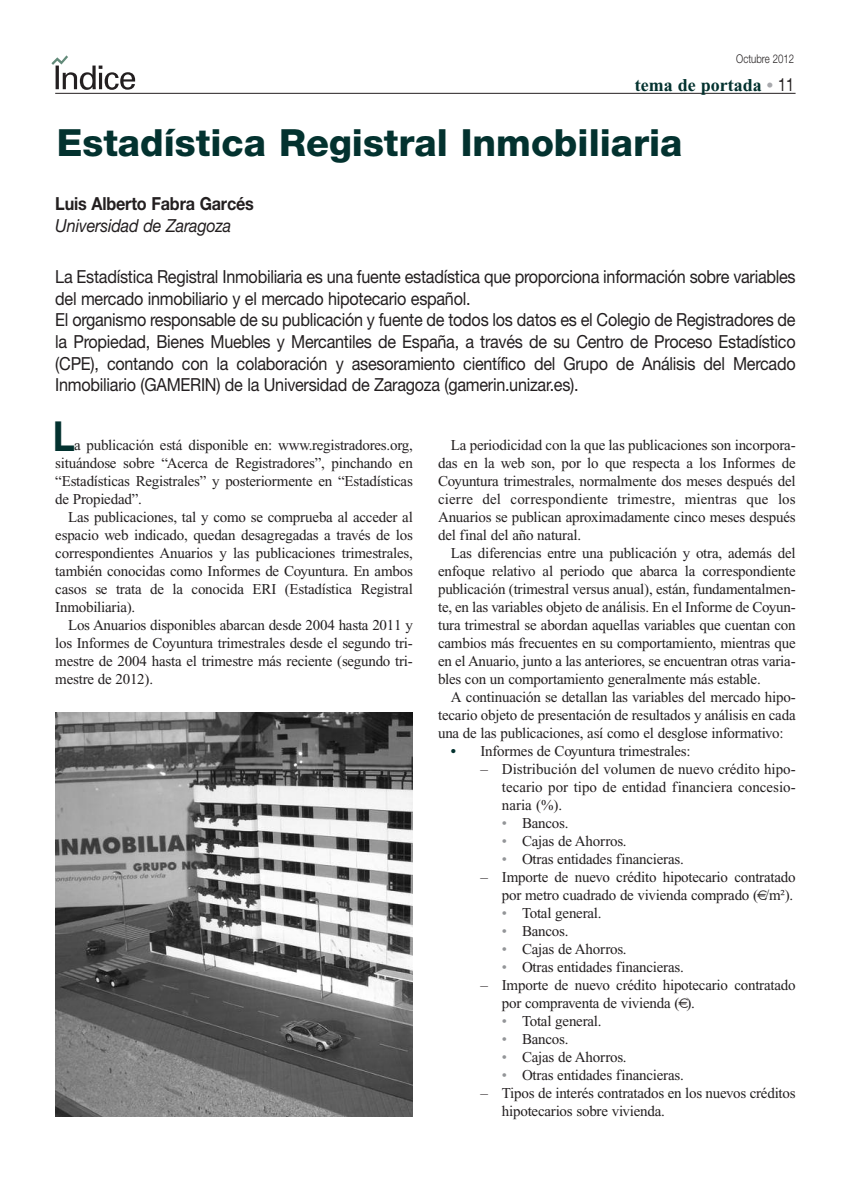
<style>
.page{position:relative;width:851px;height:1191px;background:#fff}
.page>*{position:absolute;margin:0;border:0;box-sizing:border-box;transform-origin:0 0}
.t1{font:700 41.4px "Helvetica Neue LT Std";color:#03322f;scale:.9 1}
.t2{font:800 37.5px "Helvetica Neue LT Std";color:#03322f}
.t3{font:18px/21.6px "Helvetica Neue LT Std";letter-spacing:-.015em;color:#231f20;scale:.9 1}
.t4{font:700 18px "Helvetica Neue LT Std";letter-spacing:-.01em;color:#231f20;scale:.9 1}
.t5{font:italic 18px "Helvetica Neue LT Std";letter-spacing:-.01em;color:#231f20;scale:.9 1}
.t6{font:700 18px "Times New Roman";color:#03322f}
.t7{font:15px/18px "Times New Roman";letter-spacing:-.015em;color:#231f20;text-align:justify}
.t8{font:300 12px "Helvetica Neue LT Std";color:#231f20;scale:.8 1}
.s1{color:#a8a9ad}
.s2{font-family:"Helvetica Neue LT Std";font-weight:400;color:#231f20}
.s3{font-weight:700;color:#03322f}
.s4{color:#939598}
</style>
<div class="page">
<hr style="left:55px;top:93px;width:740px;height:1px;background:#231f20">
<svg style="left:51px;top:55px;width:84px;height:35px"></svg>
<img style="left:55px;top:712px;width:358px;height:404px">
<p class="t8" style="left:736px;top:54px;width:74px">Octubre 2012</p>
<p class="t6" style="left:634px;top:79px;width:161px">tema de portada <span class="s1">•</span> <span class="s2">11</span></p>
<h2 class="t2" style="left:57px;top:129px;width:627px">Estadística Registral Inmobiliaria</h2>
<p class="t4" style="left:55px;top:197px;width:222px">Luis Alberto Fabra Garcés</p>
<p class="t5" style="left:55px;top:219px;width:197px">Universidad de Zaragoza</p>
<p class="t3" style="left:55px;top:268px;width:824px">La Estadística Registral Inmobiliaria es una fuente estadística que proporciona información sobre variables del mercado inmobiliario y el mercado hipotecario español.<br>El organismo responsable de su publicación y fuente de todos los datos es el Colegio de Registradores de la Propiedad, Bienes Muebles y Mercantiles de España, a través de su Centro de Proceso Estadístico (CPE), contando con la colaboración y asesoramiento científico del Grupo de Análisis del Mercado Inmobiliario (GAMERIN) de la Universidad de Zaragoza (gamerin.unizar.es).</p>
<h1 class="t1" style="left:53px;top:421px;width:26px">L</h1>
<p class="t7" style="left:55px;top:437px;width:359px;text-indent:19px">a publicación está disponible en: www.registradores.org, situándose sobre “Acerca de Registradores”, pinchando en “Estadísticas Registrales” y posteriormente en “Estadísticas de Propiedad”.</p>
<p class="t7" style="left:55px;top:509px;width:359px;text-indent:13px">Las publicaciones, tal y como se comprueba al acceder al espacio web indicado, quedan desagregadas a través de los correspondientes Anuarios y las publicaciones trimestrales, también conocidas como Informes de Coyuntura. En ambos casos se trata de la conocida ERI (Estadística Registral Inmobiliaria).</p>
<p class="t7" style="left:55px;top:617px;width:359px;text-indent:13px">Los Anuarios disponibles abarcan desde 2004 hasta 2011 y los Informes de Coyuntura trimestrales desde el segundo tri&shy;mestre de 2004 hasta el trimestre más reciente (segundo tri&shy;mestre de 2012).</p>
<p class="t7" style="left:438px;top:437px;width:359px;text-indent:13px">La periodicidad con la que las publicaciones son incorpora&shy;das en la web son, por lo que respecta a los Informes de Coyuntura trimestrales, normalmente dos meses después del cierre del correspondiente trimestre, mientras que los Anuarios se publican aproximadamente cinco meses después del final del año natural.</p>
<p class="t7" style="left:438px;top:545px;width:359px;text-indent:13px">Las diferencias entre una publicación y otra, además del enfoque relativo al periodo que abarca la correspondiente publicación (trimestral versus anual), están, fundamentalmen&shy;te, en las variables objeto de análisis. En el Informe de Coyun&shy;tura trimestral se abordan aquellas variables que cuentan con cambios más frecuentes en su comportamiento, mientras que en el Anuario, junto a las anteriores, se encuentran otras varia&shy;bles con un comportamiento generalmente más estable.</p>
<p class="t7" style="left:438px;top:689px;width:359px;text-indent:13px">A continuación se detallan las variables del mercado hipo&shy;tecario objeto de presentación de resultados y análisis en cada una de las publicaciones, así como el desglose informativo:</p>
<p class="t7" style="left:451px;top:743px;width:241px"><span class="s3">•</span> Informes de Coyuntura trimestrales:</p>
<p class="t7" style="left:502px;top:761px;width:295px;text-indent:-21px">– Distribución del volumen de nuevo crédito hipo&shy;tecario por tipo de entidad financiera concesio&shy;naria (%).</p>
<p class="t7" style="left:502px;top:815px;width:68px"><span class="s4">•</span> Bancos.</p>
<p class="t7" style="left:502px;top:833px;width:126px"><span class="s4">•</span> Cajas de Ahorros.</p>
<p class="t7" style="left:502px;top:851px;width:183px"><span class="s4">•</span> Otras entidades financieras.</p>
<p class="t7" style="left:480px;top:869px;width:316px;text-align:right">– Importe de nuevo crédito hipotecario contratado por metro cuadrado de vivienda comprado ( /m²).</p>
<p class="t7" style="left:502px;top:905px;width:101px"><span class="s4">•</span> Total general.</p>
<p class="t7" style="left:502px;top:923px;width:68px"><span class="s4">•</span> Bancos.</p>
<p class="t7" style="left:502px;top:941px;width:126px"><span class="s4">•</span> Cajas de Ahorros.</p>
<p class="t7" style="left:502px;top:959px;width:183px"><span class="s4">•</span> Otras entidades financieras.</p>
<p class="t7" style="left:502px;top:977px;width:295px;text-indent:-21px">– Importe de nuevo crédito hipotecario contratado por compraventa de vivienda ( ).</p>
<p class="t7" style="left:502px;top:1013px;width:101px"><span class="s4">•</span> Total general.</p>
<p class="t7" style="left:502px;top:1031px;width:68px"><span class="s4">•</span> Bancos.</p>
<p class="t7" style="left:502px;top:1049px;width:126px"><span class="s4">•</span> Cajas de Ahorros.</p>
<p class="t7" style="left:502px;top:1067px;width:183px"><span class="s4">•</span> Otras entidades financieras.</p>
<p class="t7" style="left:502px;top:1085px;width:295px;text-indent:-21px">– Tipos de interés contratados en los nuevos créditos hipotecarios sobre vivienda.</p>
</div>
